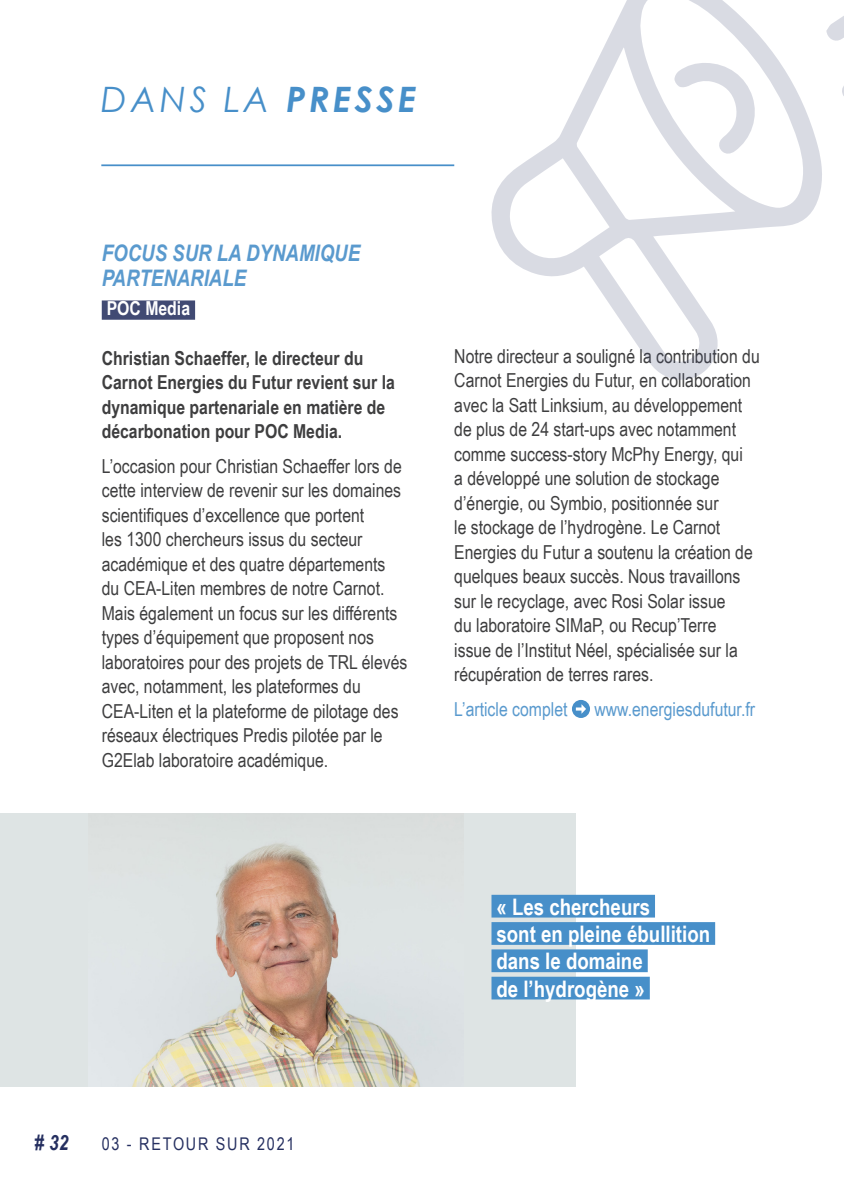
<style>
.page{position:relative;width:844px;height:1191px;background:#fff}
.page>*{position:absolute;margin:0;border:0;box-sizing:border-box;transform-origin:0 0}
.t1{font:italic 35px "Century Gothic";letter-spacing:.1em;color:#478fc9}
.t2{font:700 22.75px "Arial Narrow";color:#fff}
.t3{font:italic 700 22.75px/24.5px "Arial Narrow";color:#5a9ace}
.t4{font:italic 700 21px "Arial Narrow";color:#252f60}
.t5{font:19.25px/24.5px "Arial Narrow";color:#3e3e3f}
.t6{font:700 19.25px/24.5px "Arial Narrow";color:#3e3e3f}
.t7{font:19.25px "Arial Narrow";color:#5a9ace}
.t8{font:700 19.25px "Arial Narrow";color:#fff}
.t9{font:17.5px "Arial Narrow";letter-spacing:.1em;color:#252f60}
.s1{font-weight:700}
</style>
<div class="page">
<hr style="left:101px;top:164px;width:353px;height:2px;background:#478fc9">
<div style="left:102px;top:300px;width:93px;height:20px;background:#414a73"></div>
<svg style="left:571px;top:700px;width:19px;height:18px"></svg>
<svg style="left:575px;top:704px;width:11px;height:10px"></svg>
<svg style="left:491px;top:0;width:331px;height:380px"></svg>
<svg style="left:826px;top:16px;width:17px;height:25px"></svg>
<svg style="left:674px;top:63px;width:84px;height:91px"></svg>
<div style="left:0;top:814px;width:575px;height:272px;background:#dee4e4"></div>
<img style="left:132px;top:841px;width:288px;height:245px">
<div style="left:491px;top:894px;width:163px;height:23px;background:#478fc9"></div>
<div style="left:491px;top:922px;width:224px;height:23px;background:#478fc9"></div>
<div style="left:491px;top:949px;width:156px;height:23px;background:#478fc9"></div>
<div style="left:491px;top:976px;width:158px;height:23px;background:#478fc9"></div>
<p class="t1" style="left:101px;top:75px;width:316px">DANS LA <span class="s1">PRESSE</span></p>
<p class="t3" style="left:102px;top:240px;width:260px">FOCUS SUR LA DYNAMIQUE<br>PARTENARIALE</p>
<p class="t8" style="left:107px;top:294px;width:85px">POC Media</p>
<p class="t6" style="left:102px;top:345px;width:294px">Christian Schaeffer, le directeur du Carnot Energies du Futur revient sur la dynamique partenariale en matière de décarbonation pour POC Media.</p>
<p class="t5" style="left:102px;top:453px;width:307px">L’occasion pour Christian Schaeffer lors de cette interview de revenir sur les domaines scientifiques d’excellence que portent<br>les 1300 chercheurs issus du secteur académique et des quatre départements du CEA-Liten membres de notre Carnot.<br>Mais également un focus sur les différents types d’équipement que proposent nos laboratoires pour des projets de TRL élevés avec, notamment, les plateformes du CEA-Liten et la plateforme de pilotage des réseaux électriques Predis pilotée par le G2Elab laboratoire académique.</p>
<p class="t5" style="left:454px;top:343px;width:307px">Notre directeur a souligné la contribution du Carnot Energies du Futur, en collaboration avec la Satt Linksium, au développement de plus de 24 start-ups avec notamment comme success-story McPhy Energy, qui<br>a développé une solution de stockage d’énergie, ou Symbio, positionnée sur<br>le stockage de l’hydrogène. Le Carnot Energies du Futur a soutenu la création de quelques beaux succès. Nous travaillons sur le recyclage, avec Rosi Solar issue<br>du laboratoire SIMaP, ou Recup’Terre<br>issue de l’Institut Néel, spécialisée sur la récupération de terres rares.</p>
<p class="t7" style="left:454px;top:695px;width:115px">L’article complet</p>
<p class="t7" style="left:594px;top:695px;width:162px">www.energiesdufutur.fr</p>
<p class="t2" style="left:496px;top:889px;width:155px">« Les chercheurs</p>
<p class="t2" style="left:496px;top:916px;width:215px">sont en pleine ébullition</p>
<p class="t2" style="left:496px;top:944px;width:148px">dans le domaine</p>
<p class="t2" style="left:496px;top:971px;width:150px">de l’hydrogène »</p>
<p class="t4" style="left:35px;top:1126px;width:35px"># 32</p>
<p class="t9" style="left:102px;top:1130px;width:194px">03 - RETOUR SUR 2021</p>
</div>
